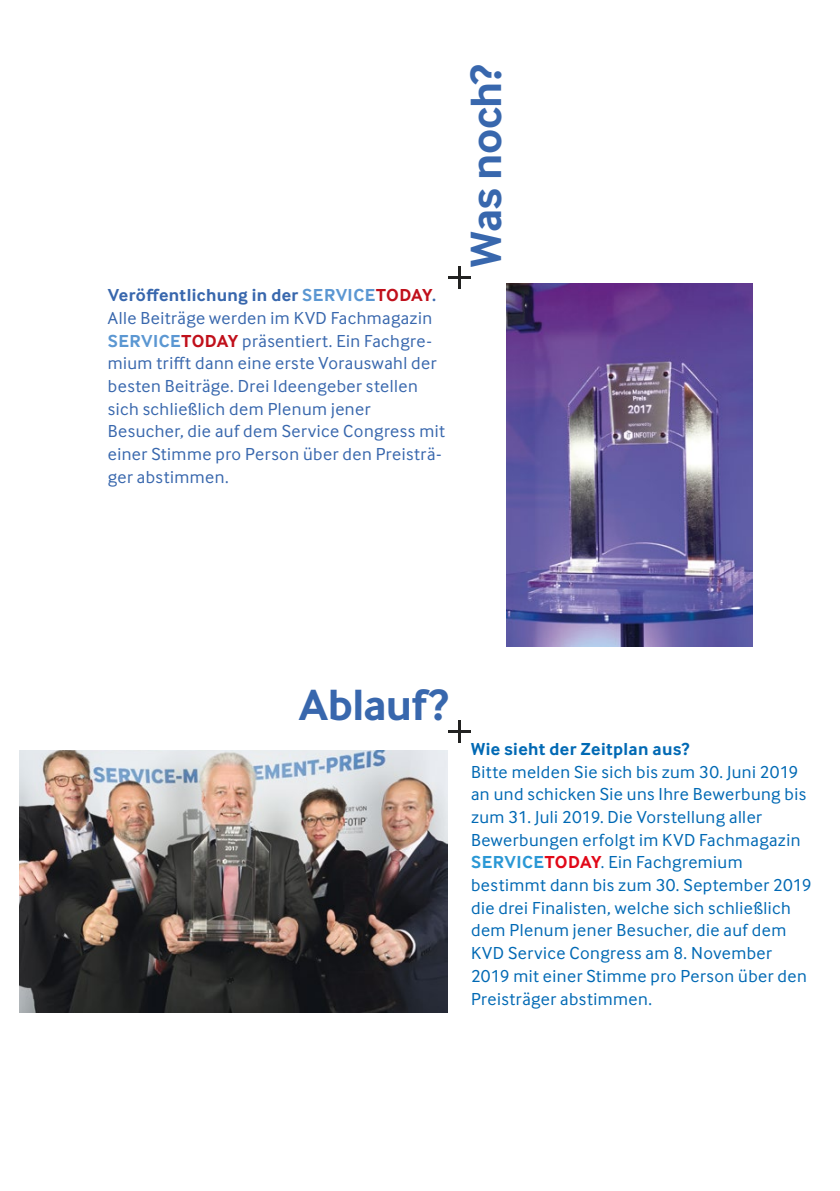
<style>
.page{position:relative;width:840px;height:1191px;background:#fff}
.page>*{position:absolute;margin:0;border:0;box-sizing:border-box;transform-origin:0 0}
.t1{font:700 45.4px "Inter Face";letter-spacing:-.015em;color:#3867ad}
.t2{font:18px/22.6px "Inter Face";letter-spacing:.025em;color:#0069b4}
.t3{font:18px/22.6px "Inter Face";letter-spacing:.025em;color:#3867ad}
.t4{font:700 18px "Inter Face";letter-spacing:.02em;color:#0069b4}
.s1{font-weight:700}
.s2{font-weight:700;color:#5b97d2}
.s3{font-weight:700;color:#c0101b}
.s4{font-weight:700;color:#2b98d5}
.s5{font-weight:700;color:#e10818}
</style>
<div class="page">
<hr style="left:448px;top:276px;width:23px;height:3px;background:#222221">
<hr style="left:458px;top:266px;width:3px;height:23px;background:#222221">
<hr style="left:448px;top:730px;width:23px;height:3px;background:#222221">
<hr style="left:458px;top:720px;width:3px;height:23px;background:#222221">
<img style="left:19px;top:750px;width:428px;height:262px">
<img style="left:506px;top:283px;width:246px;height:363px">
<p class="t3" style="left:108px;top:284px;width:338px"><span class="s1">Veröffentlichung in der</span> <span class="s2">SERVICE</span><span class="s3">TODAY</span><span class="s1">.<br></span>Alle Beiträge werden im KVD Fachmagazin <span class="s2">SERVICE</span><span class="s3">TODAY</span> präsentiert. Ein Fachgre&shy;mium trifft dann eine erste Vorauswahl der besten Beiträge. Drei Ideengeber stellen sich schließlich dem Plenum jener Besucher, die auf dem Service Congress mit einer Stimme pro Person über den Preisträ&shy;ger abstimmen.</p>
<h1 class="t1" style="left:459px;top:266px;width:204px;rotate:-90deg">Was noch?</h1>
<h1 class="t1" style="left:298px;top:679px;width:151px">Ablauf?</h1>
<p class="t4" style="left:471px;top:738px;width:219px">Wie sieht der Zeitplan aus?</p>
<p class="t2" style="left:471px;top:760px;width:342px">Bitte melden Sie sich bis zum 30. Juni 2019 an und schicken Sie uns Ihre Bewerbung bis zum 31. Juli 2019. Die Vorstellung aller Bewerbungen erfolgt im KVD Fachmagazin <span class="s4">SERVICE</span><span class="s5">TODAY</span>. Ein Fachgremium bestimmt dann bis zum 30. September 2019 die drei Finalisten, welche sich schließlich dem Plenum jener Besucher, die auf dem KVD Service Congress am 8. November 2019 mit einer Stimme pro Person über den Preisträger abstimmen.</p>
</div>
